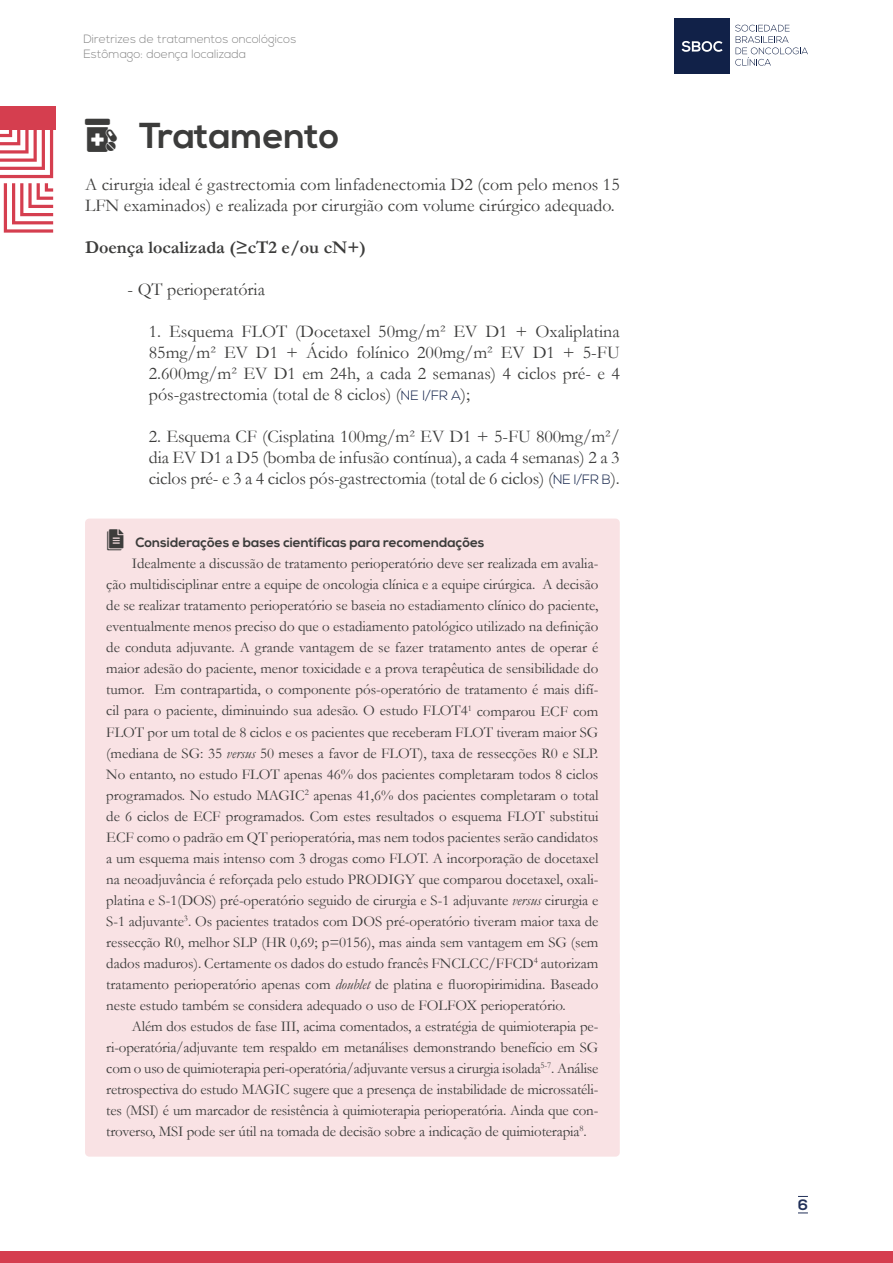
<style>
.page{position:relative;width:893px;height:1263px;background:#fff}
.page>*{position:absolute;margin:0;border:0;box-sizing:border-box;transform-origin:0 0}
.t1{font:700 36px "Nexa";color:#3c3c3b}
.t2{font:18px/21px "Garamond";color:#3c3c3b;text-align:justify}
.t3{font:700 18px "Garamond";color:#3c3c3b}
.t4{font:15px/21px "Garamond";letter-spacing:-.01em;color:#3c3c3b;text-align:justify}
.t5{font:700 15px "Nexa";color:#213058}
.t6{font:700 13.5px "Nexa";color:#3c3c3b}
.t7{font:300 12px/15px "Nexa";color:#878787}
.s1{font-family:"Nexa";font-weight:300;font-size:13.5px;color:#112148}
.s2{font-family:"diretrizes sboc font";font-weight:400;font-size:21px}
.s3{font-style:italic}
</style>
<div class="page">
<svg style="left:735px;top:25px;width:73px;height:41px"></svg>
<div style="left:674px;top:18px;width:55px;height:56px;background:#112148"></div>
<svg style="left:682px;top:41px;width:41px;height:11px"></svg>
<div style="left:0;top:1251px;width:893px;height:12px;background:#d53e4f"></div>
<div style="left:85px;top:519px;width:535px;height:36px;background:#f9e2e4;border-radius:4px"></div>
<div style="left:85px;top:549px;width:535px;height:481px;background:#f9e2e4;border-radius:4px"></div>
<div style="left:85px;top:1011px;width:535px;height:145px;background:#f9e2e4;border-radius:4px"></div>
<svg style="left:0;top:130px;width:54px;height:102px"></svg>
<div style="left:0;top:106px;width:55px;height:24px;background:#d53e4f"></div>
<p class="t7" style="left:83px;top:32px;width:215px">Diretrizes de tratamentos oncológicos<br>Estômago: doença localizada</p>
<h1 class="t1" style="left:139px;top:115px;width:202px">Tratamento</h1>
<p class="t2" style="left:85px;top:174px;width:536px">A cirurgia ideal é gastrectomia com linfadenectomia D2 (com pelo menos 15<br>LFN examinados) e realizada por cirurgião com volume cirúrgico adequado.</p>
<p class="t3" style="left:85px;top:235px;width:282px">Doença localizada (≥cT2 e/ou cN+)</p>
<p class="t2" style="left:128px;top:279px;width:139px">- QT perioperatória</p>
<p class="t2" style="left:149px;top:321px;width:472px">1. Esquema FLOT (Docetaxel 50mg/m² EV D1 + Oxaliplatina 85mg/m² EV D1 + Ácido folínico 200mg/m² EV D1 + 5-FU 2.600mg/m² EV D1 em 24h, a cada 2 semanas) 4 ciclos pré- e 4 pós-gastrectomia (total de 8 ciclos) (<span class="s1">NE I/FR A</span>);</p>
<p class="t2" style="left:149px;top:426px;width:472px">2. Esquema CF (Cisplatina 100mg/m² EV D1 + 5-FU 800mg/m²/ dia EV D1 a D5 (bomba de infusão contínua), a cada 4 semanas) 2 a 3 ciclos pré- e 3 a 4 ciclos pós-gastrectomia (total de 6 ciclos) (<span class="s1">NE I/FR B</span>).</p>
<p class="t6" style="left:106px;top:535px;width:380px"><span class="s2">-</span> Considerações e bases científicas para recomendações</p>
<p class="t4" style="left:106px;top:553px;width:494px;text-indent:26px">Idealmente a discussão de tratamento perioperatório deve ser realizada em avalia&shy;ção multidisciplinar entre a equipe de oncologia clínica e a equipe cirúrgica. A decisão de se realizar tratamento perioperatório se baseia no estadiamento clínico do paciente, eventualmente menos preciso do que o estadiamento patológico utilizado na definição de conduta adjuvante. A grande vantagem de se fazer tratamento antes de operar é maior adesão do paciente, menor toxicidade e a prova terapêutica de sensibilidade do tumor. Em contrapartida, o componente pós-operatório de tratamento é mais difí&shy;cil para o paciente, diminuindo sua adesão. O estudo FLOT4<sup>1</sup> comparou ECF com FLOT por um total de 8 ciclos e os pacientes que receberam FLOT tiveram maior SG (mediana de SG: 35 <span class="s3">versus</span> 50 meses a favor de FLOT), taxa de ressecções R0 e SLP.<br>No entanto, no estudo FLOT apenas 46% dos pacientes completaram todos 8 ciclos programados. No estudo MAGIC<sup>2</sup> apenas 41,6% dos pacientes completaram o total de 6 ciclos de ECF programados. Com estes resultados o esquema FLOT substitui ECF como o padrão em QT perioperatória, mas nem todos pacientes serão candidatos a um esquema mais intenso com 3 drogas como FLOT. A incorporação de docetaxel na neoadjuvância é reforçada pelo estudo PRODIGY que comparou docetaxel, oxali&shy;platina e S-1(DOS) pré-operatório seguido de cirurgia e S-1 adjuvante <span class="s3">versus</span> cirurgia e S-1 adjuvante<sup>3</sup>. Os pacientes tratados com DOS pré-operatório tiveram maior taxa de ressecção R0, melhor SLP (HR 0,69; p=0156), mas ainda sem vantagem em SG (sem dados maduros). Certamente os dados do estudo francês FNCLCC/FFCD<sup>4</sup> autorizam tratamento perioperatório apenas com <span class="s3">doublet</span> de platina e fluoropirimidina. Baseado neste estudo também se considera adequado o uso de FOLFOX perioperatório.</p>
<p class="t4" style="left:106px;top:1015px;width:494px;text-indent:26px">Além dos estudos de fase III, acima comentados, a estratégia de quimioterapia pe&shy;ri-operatória/adjuvante tem respaldo em metanálises demonstrando benefício em SG com o uso de quimioterapia peri-operatória/adjuvante versus a cirurgia isolada<sup>5-7</sup>. Análise retrospectiva do estudo MAGIC sugere que a presença de instabilidade de microssatéli&shy;tes (MSI) é um marcador de resistência à quimioterapia perioperatória. Ainda que con&shy;troverso, MSI pode ser útil na tomada de decisão sobre a indicação de quimioterapia<sup>8</sup>.</p>
<p class="t5" style="left:798px;top:1196px;width:11px">6</p>
</div>
